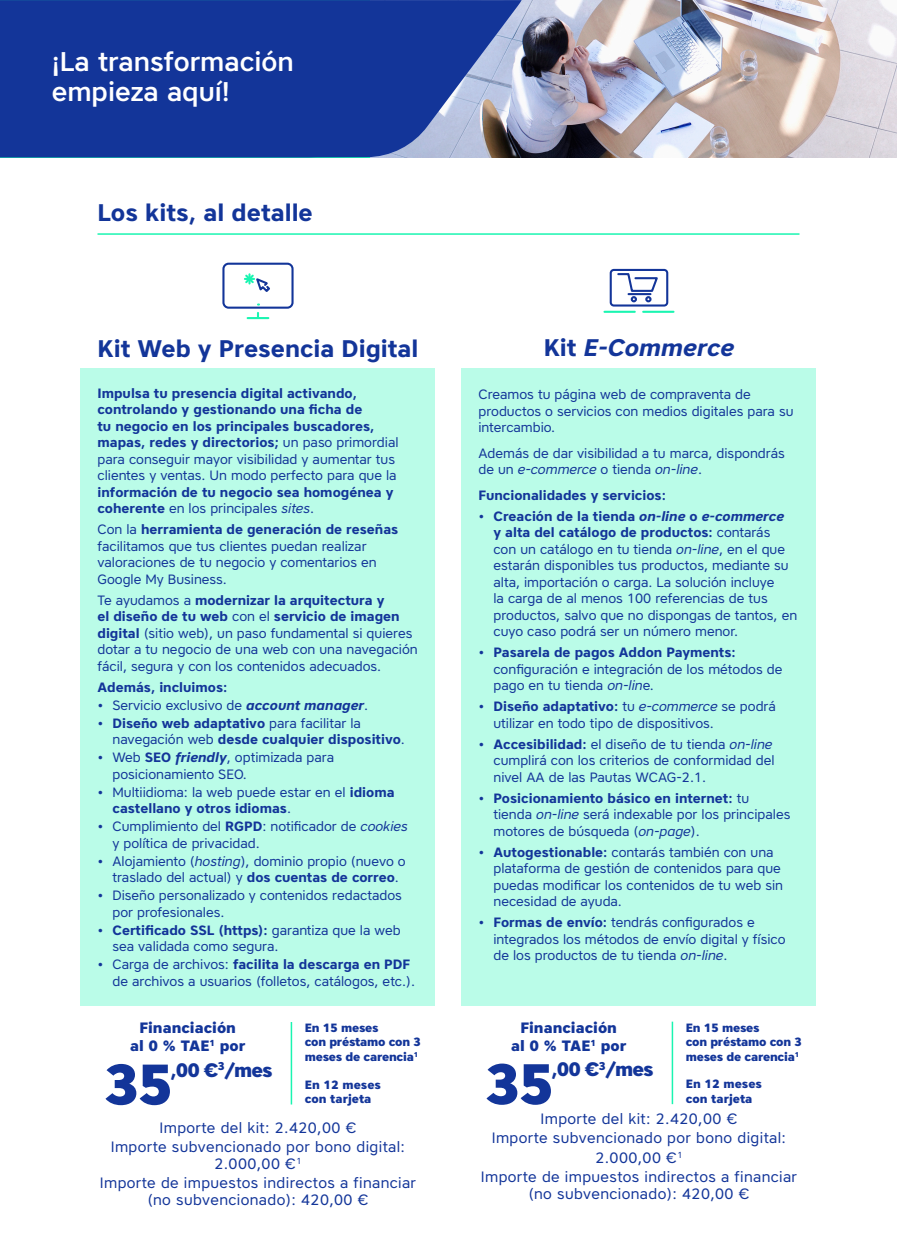
<style>
.page{position:relative;width:897px;height:1242px;background:#fff}
.page>*{position:absolute;margin:0;border:0;box-sizing:border-box;transform-origin:0 0}
.t1{font:800 57px "Core Sans A75";color:#133599}
.t2{font:500 27px/30px "Core Sans A55";color:#fff}
.t3{font:700 24px "Core Sans A65";color:#133599}
.t4{font:italic 700 24px "Core Sans A65";color:#133599}
.t5{font:800 19.5px "Core Sans A75";letter-spacing:-.05em;color:#133599}
.t6{font:15px/16.5px "Core Sans A45";letter-spacing:.025em;color:#133599;text-align:center}
.t7{font:800 15px/18px "Core Sans A75";color:#133599;text-align:center}
.t8{font:13.5px/16.5px "Core Sans A45";color:#133599}
.t9{font:700 13.5px/16.5px "Core Sans A65";color:#133599}
.t10{font:800 12px/14.4px "Core Sans A75";letter-spacing:-.02em;color:#133599}
.t11{font:800 12px/14.4px "Core Sans A75";color:#133599}
.s1{font-family:"Core Sans A45";font-weight:400}
.s2{font-family:"Core Sans A45";font-weight:400;font-style:italic}
.s3{font-family:"Core Sans A65";font-weight:700}
.s4{font-family:"Core Sans A65";font-weight:700;font-style:italic}
.s5{font-style:italic}
.s6{font-style:normal}
</style>
<div class="page">
<img style="left:370px;top:0;width:527px;height:158px">
<svg style="left:0;top:0;width:522px;height:157px;fill:#133599"></svg>
<div style="left:81px;top:368px;width:354px;height:637px;background:#bafce8"></div>
<hr style="left:98px;top:233px;width:702px;height:2px;background:#1af5b1">
<div style="left:222px;top:263px;width:72px;height:46px;border:2px solid #133599;border-radius:5px"></div>
<hr style="left:248px;top:317px;width:20px;height:2px;background:#1af5b1">
<svg style="left:244px;top:273px;width:26px;height:19px"></svg>
<hr style="left:291px;top:1022px;width:1px;height:83px;background:#1af5b1">
<div style="left:462px;top:368px;width:354px;height:637px;background:#bafce8"></div>
<div style="left:610px;top:269px;width:58px;height:38px;border:2px solid #133599;border-radius:3px"></div>
<hr style="left:604px;top:311px;width:31px;height:2px;background:#1af5b1">
<hr style="left:643px;top:311px;width:31px;height:2px;background:#1af5b1">
<svg style="left:617px;top:273px;width:41px;height:29px"></svg>
<div style="left:645px;top:296px;width:7px;height:6px;border:2px solid #133599;border-radius:50%"></div>
<hr style="left:629px;top:293px;width:22px;height:2px;background:#133599">
<hr style="left:672px;top:1022px;width:1px;height:82px;background:#1af5b1">
<p class="t2" style="left:52px;top:46px;width:244px">¡La transformación empieza aquí!</p>
<p class="t3" style="left:98px;top:197px;width:217px">Los kits, al detalle</p>
<p class="t3" style="left:98px;top:332px;width:323px">Kit Web y Presencia Digital</p>
<p class="t9" style="left:98px;top:384px;width:303px">Impulsa tu presencia digital activando, controlando y gestionando una ficha de<br>tu negocio en los principales buscadores, mapas, redes y directorios; <span class="s1">un paso primordial para conseguir mayor visibilidad y aumentar tus clientes y ventas. Un modo perfecto para que la </span>información de tu negocio sea homogénea y coherente <span class="s1">en los principales</span> <span class="s2">sites</span><span class="s1">.</span></p>
<p class="t8" style="left:98px;top:521px;width:302px">Con la <span class="s3">herramienta de generación de reseñas </span>facilitamos que tus clientes puedan realizar valoraciones de tu negocio y comentarios en Google My Business.</p>
<p class="t8" style="left:98px;top:591px;width:322px">Te ayudamos a <span class="s3">modernizar la arquitectura y<br>el diseño de tu web</span> con el <span class="s3">servicio de imagen digital</span> (sitio web), un paso fundamental si quieres dotar a tu negocio de una web con una navegación fácil, segura y con los contenidos adecuados.</p>
<p class="t9" style="left:98px;top:678px;width:131px">Además, incluimos:</p>
<p class="t8" style="left:98px;top:696px;width:272px">• Servicio exclusivo de <span class="s4">account manager</span>.</p>
<p class="t9" style="left:112px;top:714px;width:294px;text-indent:-15px"><span class="s1">•</span> Diseño web adaptativo <span class="s1">para facilitar la navegación web</span> desde cualquier dispositivo<span class="s1">.</span></p>
<p class="t8" style="left:112px;top:749px;width:223px;text-indent:-15px">• Web <span class="s3">SEO</span> <span class="s4">friendly</span>, optimizada para posicionamiento SEO.</p>
<p class="t8" style="left:112px;top:783px;width:284px;text-indent:-15px">• Multiidioma: la web puede estar en el <span class="s3">idioma castellano y otros idiomas</span>.</p>
<p class="t8" style="left:112px;top:818px;width:297px;text-indent:-15px">• Cumplimiento del <span class="s3">RGPD</span>: notificador de <span class="s5">cookies </span>y política de privacidad.</p>
<p class="t8" style="left:112px;top:852px;width:295px;text-indent:-15px">• Alojamiento (<span class="s5">hosting</span>), dominio propio (nuevo o traslado del actual) y <span class="s3">dos cuentas de correo</span>.</p>
<p class="t8" style="left:112px;top:887px;width:291px;text-indent:-15px">• Diseño personalizado y contenidos redactados por profesionales.</p>
<p class="t8" style="left:112px;top:921px;width:290px;text-indent:-15px">• <span class="s3">Certificado SSL (https):</span> garantiza que la web sea validada como segura.</p>
<p class="t8" style="left:112px;top:956px;width:304px;text-indent:-15px">• Carga de archivos: <span class="s3">facilita la descarga en PDF </span>de archivos a usuarios (folletos, catálogos, etc.).</p>
<p class="t7" style="left:130px;top:1018px;width:117px">Financiación<br>al 0 % TAE<sup>1</sup> por</p>
<p class="t1" style="left:103px;top:1047px;width:72px">35</p>
<p class="t5" style="left:171px;top:1057px;width:104px">,00 €<sup>3</sup>/mes</p>
<p class="t10" style="left:305px;top:1020px;width:118px">En 15 meses<br>con préstamo con 3 meses de carencia<sup>1</sup></p>
<p class="t11" style="left:305px;top:1077px;width:78px">En 12 meses con tarjeta</p>
<p class="t6" style="left:160px;top:1119px;width:198px">Importe del kit: 2.420,00 €</p>
<p class="t6" style="left:111px;top:1138px;width:296px">Importe subvencionado por bono digital:<br>2.000,00 €<sup>1</sup></p>
<p class="t6" style="left:100px;top:1174px;width:318px">Importe de impuestos indirectos a financiar (no subvencionado): 420,00 €</p>
<p class="t4" style="left:544px;top:332px;width:192px"><span class="s6">Kit</span> E-Commerce</p>
<p class="t8" style="left:478px;top:386px;width:317px">Creamos tu página web de compraventa de productos o servicios con medios digitales para su intercambio.</p>
<p class="t8" style="left:478px;top:444px;width:308px">Además de dar visibilidad a tu marca, dispondrás de un <span class="s5">e-commerce</span> o tienda <span class="s5">on-line</span>.</p>
<p class="t9" style="left:478px;top:486px;width:189px">Funcionalidades y servicios:</p>
<p class="t8" style="left:494px;top:507px;width:305px;text-indent:-15px">• <span class="s3">Creación de la tienda</span> <span class="s4">on-line</span> <span class="s3">o</span> <span class="s4">e-commerce<br></span><span class="s3">y alta del catálogo de productos:</span> contarás<br>con un catálogo en tu tienda <span class="s5">on-line</span>, en el que estarán disponibles tus productos, mediante su alta, importación o carga. La solución incluye<br>la carga de al menos 100 referencias de tus productos, salvo que no dispongas de tantos, en cuyo caso podrá ser un número menor.</p>
<p class="t8" style="left:494px;top:644px;width:290px;text-indent:-15px">• <span class="s3">Pasarela de pagos Addon Payments: </span>configuración e integración de los métodos de pago en tu tienda <span class="s5">on-lin</span>e.</p>
<p class="t8" style="left:494px;top:698px;width:284px;text-indent:-15px">• <span class="s3">Diseño adaptativo:</span> tu <span class="s5">e-commerce</span> se podrá utilizar en todo tipo de dispositivos.</p>
<p class="t8" style="left:494px;top:735px;width:283px;text-indent:-15px">• <span class="s3">Accesibilidad:</span> el diseño de tu tienda <span class="s5">on-line </span>cumplirá con los criterios de conformidad del nivel AA de las Pautas WCAG-2.1.</p>
<p class="t8" style="left:494px;top:789px;width:298px;text-indent:-15px">• <span class="s3">Posicionamiento básico en internet:</span> tu tienda <span class="s5">on-line</span> será indexable por los principales motores de búsqueda (<span class="s5">on-page</span>).</p>
<p class="t8" style="left:494px;top:843px;width:291px;text-indent:-15px">• <span class="s3">Autogestionable:</span> contarás también con una plataforma de gestión de contenidos para que puedas modificar los contenidos de tu web sin necesidad de ayuda.</p>
<p class="t8" style="left:494px;top:914px;width:294px;text-indent:-15px">• <span class="s3">Formas de envío:</span> tendrás configurados e integrados los métodos de envío digital y físico de los productos de tu tienda <span class="s5">on-line</span>.</p>
<p class="t7" style="left:511px;top:1018px;width:117px">Financiación<br>al 0 % TAE<sup>1</sup> por</p>
<p class="t1" style="left:484px;top:1046px;width:72px">35</p>
<p class="t5" style="left:552px;top:1056px;width:104px">,00 €<sup>3</sup>/mes</p>
<p class="t10" style="left:686px;top:1020px;width:118px">En 15 meses<br>con préstamo con 3 meses de carencia<sup>1</sup></p>
<p class="t11" style="left:686px;top:1077px;width:78px">En 12 meses con tarjeta</p>
<p class="t6" style="left:541px;top:1110px;width:198px">Importe del kit: 2.420,00 €</p>
<p class="t6" style="left:492px;top:1129px;width:296px">Importe subvencionado por bono digital:</p>
<p class="t6" style="left:595px;top:1149px;width:89px">2.000,00 €<sup>1</sup></p>
<p class="t6" style="left:481px;top:1168px;width:318px">Importe de impuestos indirectos a financiar (no subvencionado): 420,00 €</p>
</div>
